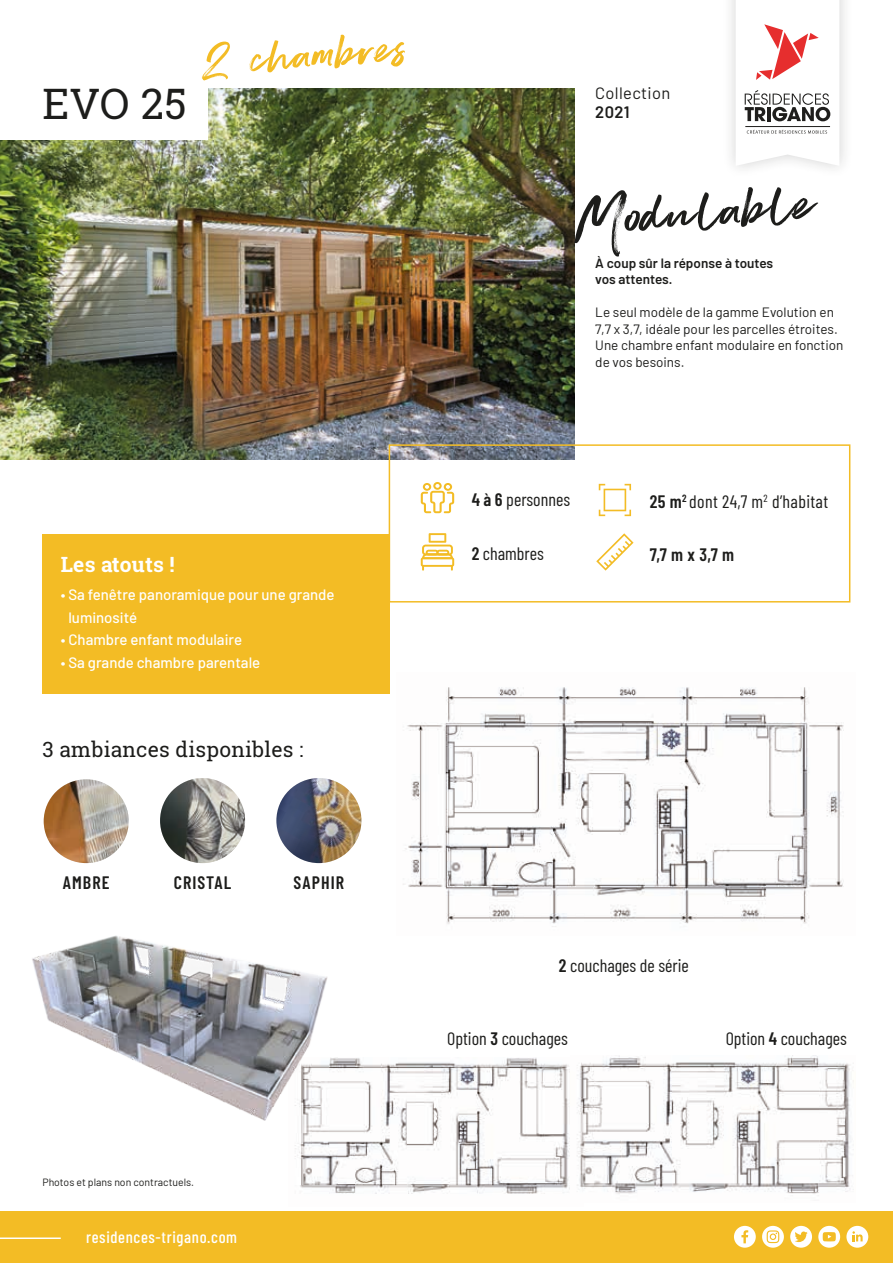
<style>
.page{position:relative;width:893px;height:1263px;background:#fff}
.page>*{position:absolute;margin:0;border:0;box-sizing:border-box;transform-origin:0 0}
.t1{font:70.65px "Super Fly Two";color:#1d1d1b}
.t2{font:60px "Super Fly Two";color:#f3bc25}
.t3{font:42px "Roboto Slab";color:#1d1d1b}
.t4{font:21px "Roboto Slab";letter-spacing:.01em;color:#1d1d1b}
.t5{font:700 21px "Roboto Slab";letter-spacing:.01em;color:#fff}
.t6{font:18px "Barlow Condensed";color:#1d1d1b}
.t7{font:600 18px "Barlow Condensed";letter-spacing:.06em;color:#1d1d1b}
.t8{font:18px "Barlow Condensed";letter-spacing:.02em;color:#1d1d1b}
.t9{font:500 16.5px "Barlow Condensed";letter-spacing:.04em;color:#fff}
.t10{font:16.5px "Barlow";letter-spacing:.02em;color:#1d1d1b}
.t11{font:600 16.5px "Barlow";color:#1d1d1b}
.t12{font:500 15px/22.5px "Barlow";color:#fff}
.t13{font:13.5px/16.5px "Barlow";color:#1d1d1b}
.t14{font:600 13.5px/16.5px "Barlow";color:#1d1d1b}
.t15{font:10.5px "Barlow";color:#1d1d1b}
.s1{font-weight:600}
</style>
<div class="page">
<div style="left:0;top:1211px;width:893px;height:52px;background:#f3bc25"></div>
<hr style="left:0;top:1237px;width:61px;height:2px;background:#fff">
<div style="left:734px;top:1226px;width:22px;height:22px;background:#fff;border-radius:50%"></div>
<svg style="left:762px;top:1226px;width:22px;height:22px"></svg>
<div style="left:790px;top:1226px;width:22px;height:22px;background:#fff;border-radius:50%"></div>
<svg style="left:818px;top:1226px;width:22px;height:22px"></svg>
<div style="left:846px;top:1226px;width:22px;height:22px;background:#fff;border-radius:50%"></div>
<svg style="left:741px;top:1230px;width:7px;height:13px"></svg>
<svg style="left:767px;top:1230px;width:12px;height:13px"></svg>
<svg style="left:795px;top:1231px;width:13px;height:11px"></svg>
<svg style="left:823px;top:1232px;width:13px;height:9px"></svg>
<svg style="left:852px;top:1231px;width:11px;height:10px"></svg>
<img style="left:0;top:89px;width:574px;height:371px">
<img style="left:403px;top:687px;width:441px;height:240px">
<img style="left:295px;top:1058px;width:275px;height:136px">
<img style="left:577px;top:1056px;width:277px;height:138px">
<img style="left:32px;top:935px;width:313px;height:186px">
<div style="left:0;top:72px;width:207px;height:68px;background:#fff"></div>
<div style="left:43px;top:534px;width:347px;height:160px;background:#f3bc25"></div>
<div style="left:389px;top:444px;width:461px;height:158px;border:2px solid #f3bc25"></div>
<svg style="left:421px;top:482px;width:33px;height:31px"></svg>
<svg style="left:421px;top:533px;width:33px;height:38px"></svg>
<svg style="left:599px;top:484px;width:32px;height:32px"></svg>
<svg style="left:596px;top:533px;width:37px;height:38px"></svg>
<div style="left:721px;top:0;width:133px;height:179px;background:#1d1d1b;opacity:.2"></div>
<svg style="left:736px;top:0;width:103px;height:166px"></svg>
<img style="left:44px;top:779px;width:85px;height:84px">
<img style="left:160px;top:778px;width:85px;height:85px;border-radius:43px">
<img style="left:276px;top:778px;width:85px;height:85px;border-radius:43px">
<h3 class="t3" style="left:42px;top:75px;width:146px">EVO 25</h3>
<h2 class="t2" style="left:200px;top:26px;width:207px;rotate:-4deg">2 chambres</h2>
<p class="t10" style="left:595px;top:81px;width:77px">Collection</p>
<p class="t11" style="left:595px;top:100px;width:36px">2021</p>
<h1 class="t1" style="left:575px;top:178px;width:240px;rotate:-4deg">Modulable</h1>
<p class="t14" style="left:595px;top:253px;width:179px">À coup sûr la réponse à toutes vos attentes.</p>
<p class="t13" style="left:595px;top:303px;width:250px">Le seul modèle de la gamme Evolution en 7,7 x 3,7, idéale pour les parcelles étroites.<br>Une chambre enfant modulaire en fonction de vos besoins.</p>
<h3 class="t5" style="left:61px;top:550px;width:115px">Les atouts !</h3>
<p class="t12" style="left:68px;top:583px;width:268px;text-indent:-8px">• Sa fenêtre panoramique pour une grande luminosité</p>
<p class="t12" style="left:61px;top:628px;width:183px">• Chambre enfant modulaire</p>
<p class="t12" style="left:61px;top:650px;width:201px">• Sa grande chambre parentale</p>
<h3 class="t4" style="left:43px;top:735px;width:262px">3 ambiances disponibles :</h3>
<h3 class="t7" style="left:63px;top:870px;width:48px">AMBRE</h3>
<h3 class="t7" style="left:174px;top:870px;width:59px">CRISTAL</h3>
<h3 class="t7" style="left:294px;top:870px;width:52px">SAPHIR</h3>
<h3 class="t6" style="left:472px;top:486px;width:100px"><span class="s1">4 à 6</span> personnes</h3>
<h3 class="t8" style="left:650px;top:488px;width:180px"><span class="s1">25 m</span><sup>2</sup> dont 24,7 m<sup>2</sup> d’habitat</h3>
<h3 class="t6" style="left:472px;top:541px;width:74px"><span class="s1">2</span> chambres</h3>
<h3 class="t7" style="left:650px;top:542px;width:86px">7,7 m x 3,7 m</h3>
<h3 class="t6" style="left:559px;top:953px;width:131px"><span class="s1">2</span> couchages de série</h3>
<h3 class="t6" style="left:447px;top:1026px;width:122px">Option <span class="s1">3</span> couchages</h3>
<h3 class="t6" style="left:726px;top:1026px;width:123px">Option <span class="s1">4</span> couchages</h3>
<p class="t15" style="left:43px;top:1174px;width:153px">Photos et plans non contractuels.</p>
<p class="t9" style="left:86px;top:1225px;width:152px">residences-trigano.com</p>
</div>
